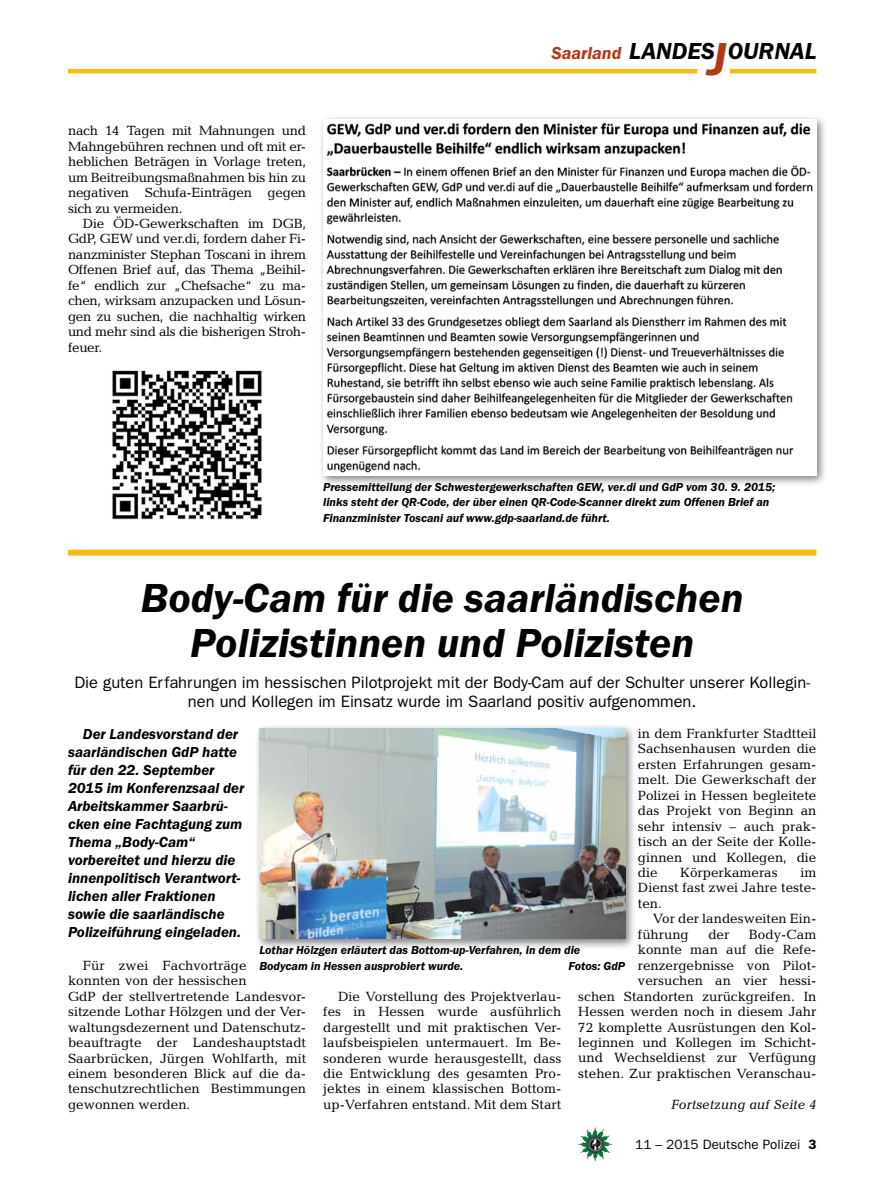
<style>
.page{position:relative;width:893px;height:1191px;background:#fff}
.page>*{position:absolute;margin:0;border:0;box-sizing:border-box;transform-origin:0 0}
.t1{font:italic 600 42px/45px "Franklin Gothic Itc T";color:#000;text-align:center}
.t2{font:italic 600 24px "Franklin Gothic Itc T";color:#000}
.t3{font:italic 600 18px "Franklin Gothic Itc T";color:#b33916}
.t4{font:16.5px/18.8px "Franklin Gothic";color:#000;text-align:center}
.t5{font:italic 600 15px/18px "Franklin Gothic Itc T";color:#000}
.t6{font:13.5px/15.5px "Candida";color:#000;text-align:justify}
.t7{font:13.5px "Franklin Gothic";color:#000}
.t8{font:italic 13.5px "Candida";color:#000}
.t9{font:italic 600 12px/15.5px "Franklin Gothic Itc T";color:#000}
.s1{font-size:48px;color:#b33916}
.s2{font-weight:600}
</style>
<div class="page">
<img style="left:578px;top:1127px;width:17px;height:25px">
<hr style="left:730px;top:69px;width:86px;height:4px;background:#fdb913">
<hr style="left:68px;top:69px;width:629px;height:4px;background:#fdb913">
<img style="left:112px;top:370px;width:150px;height:150px">
<div style="left:254px;top:723px;width:382px;height:227px;background:#000;opacity:.5"></div>
<img style="left:259px;top:728px;width:366px;height:211px">
<div style="left:318px;top:115px;width:510px;height:372px;background:#000;opacity:.5"></div>
<img style="left:323px;top:120px;width:493px;height:354px">
<div style="left:68px;top:549px;width:748px;height:6px;background:#fdb913"></div>
<p class="t6" style="left:68px;top:123px;width:240px">nach 14 Tagen mit Mahnungen und Mahngebühren rechnen und oft mit er&shy;heblichen Beträgen in Vorlage treten, um Beitreibungsmaßnahmen bis hin zu negativen Schufa-Einträgen gegen sich zu vermeiden.</p>
<p class="t6" style="left:68px;top:216px;width:240px;text-indent:15px">Die ÖD-Gewerkschaften im DGB, GdP, GEW und ver.di, fordern daher Fi&shy;nanzminister Stephan Toscani in ihrem Offenen Brief auf, das Thema „Beihil&shy;fe“ endlich zur „Chefsache“ zu ma&shy;chen, wirksam anzupacken und Lösun&shy;gen zu suchen, die nachhaltig wirken und mehr sind als die bisherigen Stroh&shy;feuer.</p>
<h3 class="t3" style="left:551px;top:42px;width:71px">Saarland</h3>
<h2 class="t2" style="left:629px;top:37px;width:189px">LANDES<span class="s1">J</span>OURNAL</h2>
<p class="t9" style="left:323px;top:479px;width:454px">Pressemitteilung der Schwestergewerkschaften GEW, ver.di und GdP vom 30. 9. 2015; links steht der QR-Code, der über einen QR-Code-Scanner direkt zum Offenen Brief an<br>Finanzminister Toscani auf www.gdp-saarland.de führt.</p>
<h1 class="t1" style="left:141px;top:574px;width:604px">Body-Cam für die saarländischen<br>Polizistinnen und Polizisten</h1>
<p class="t4" style="left:74px;top:673px;width:737px">Die guten Erfahrungen im hessischen Pilotprojekt mit der Body-Cam auf der Schulter unserer Kollegin&shy;nen und Kollegen im Einsatz wurde im Saarland positiv aufgenommen.</p>
<p class="t5" style="left:68px;top:724px;width:178px;text-indent:15px">Der Landesvorstand der saarländischen GdP hatte für den 22. September<br>2015 im Konferenzsaal der<br>Arbeitskammer Saarbrü&shy;cken eine Fachtagung zum<br>Thema „Body-Cam“ vorbereitet und hierzu die innenpolitisch Verantwort&shy;lichen aller Fraktionen sowie die saarländische<br>Polizeiführung eingeladen.</p>
<p class="t6" style="left:68px;top:957px;width:240px;text-align:left;text-indent:15px">Für zwei Fachvorträge<br>konnten von der hessischen<br>GdP der stellvertretende Landesvor&shy;sitzende Lothar Hölzgen und der Ver&shy;waltungsdezernent und Datenschutz&shy;beauftragte der Landeshauptstadt<br>Saarbrücken, Jürgen Wohlfarth, mit einem besonderen Blick auf die da&shy;tenschutzrechtlichen Bestimmungen gewonnen werden.</p>
<p class="t6" style="left:638px;top:725px;width:180px">in dem Frankfurter Stadtteil Sachsenhausen wurden die ersten Erfahrungen gesam&shy;melt. Die Gewerkschaft der Polizei in Hessen begleitete das Projekt von Beginn an sehr intensiv – auch prak&shy;tisch an der Seite der Kolle&shy;ginnen und Kollegen, die die</p>
<p class="t6" style="left:680px;top:864px;width:99px">Körperkameras</p>
<p class="t6" style="left:638px;top:864px;width:180px;text-indent:163px">im Dienst fast zwei Jahre teste&shy;ten.</p>
<p class="t6" style="left:638px;top:911px;width:180px;text-indent:15px">Vor der landesweiten Ein&shy;führung</p>
<p class="t6" style="left:578px;top:926px;width:240px;text-align:right">Body-Cam<br>konnte man auf die Refe&shy;renzergebnisse von Pilot&shy;versuchen an vier hessi-<br>schen Standorten zurückgreifen. In<br>Hessen werden noch in diesem Jahr<br>72 komplette Ausrüstungen den Kol&shy;leginnen und Kollegen im Schicht&shy;und Wechseldienst zur Verfügung stehen. Zur praktischen Veranschau-</p>
<p class="t8" style="left:671px;top:1096px;width:147px">Fortsetzung auf Seite 4</p>
<p class="t6" style="left:708px;top:926px;width:23px">der</p>
<p class="t9" style="left:259px;top:942px;width:322px">Lothar Hölzgen erläutert das Bottom-up-Verfahren, in dem die<br>Bodycam in Hessen ausprobiert wurde.</p>
<p class="t9" style="left:568px;top:958px;width:58px">Fotos: GdP</p>
<p class="t6" style="left:323px;top:988px;width:240px;text-indent:15px">Die Vorstellung des Projektverlau&shy;fes in Hessen wurde ausführlich dargestellt und mit praktischen Ver&shy;laufsbeispielen untermauert. Im Be&shy;sonderen wurde herausgestellt, dass die Entwicklung des gesamten Pro&shy;jektes in einem klassischen Bottom&shy;up-Verfahren entstand. Mit dem Start</p>
<p class="t7" style="left:635px;top:1136px;width:183px">11 – 2015 Deutsche Polizei <span class="s2">3</span></p>
</div>
